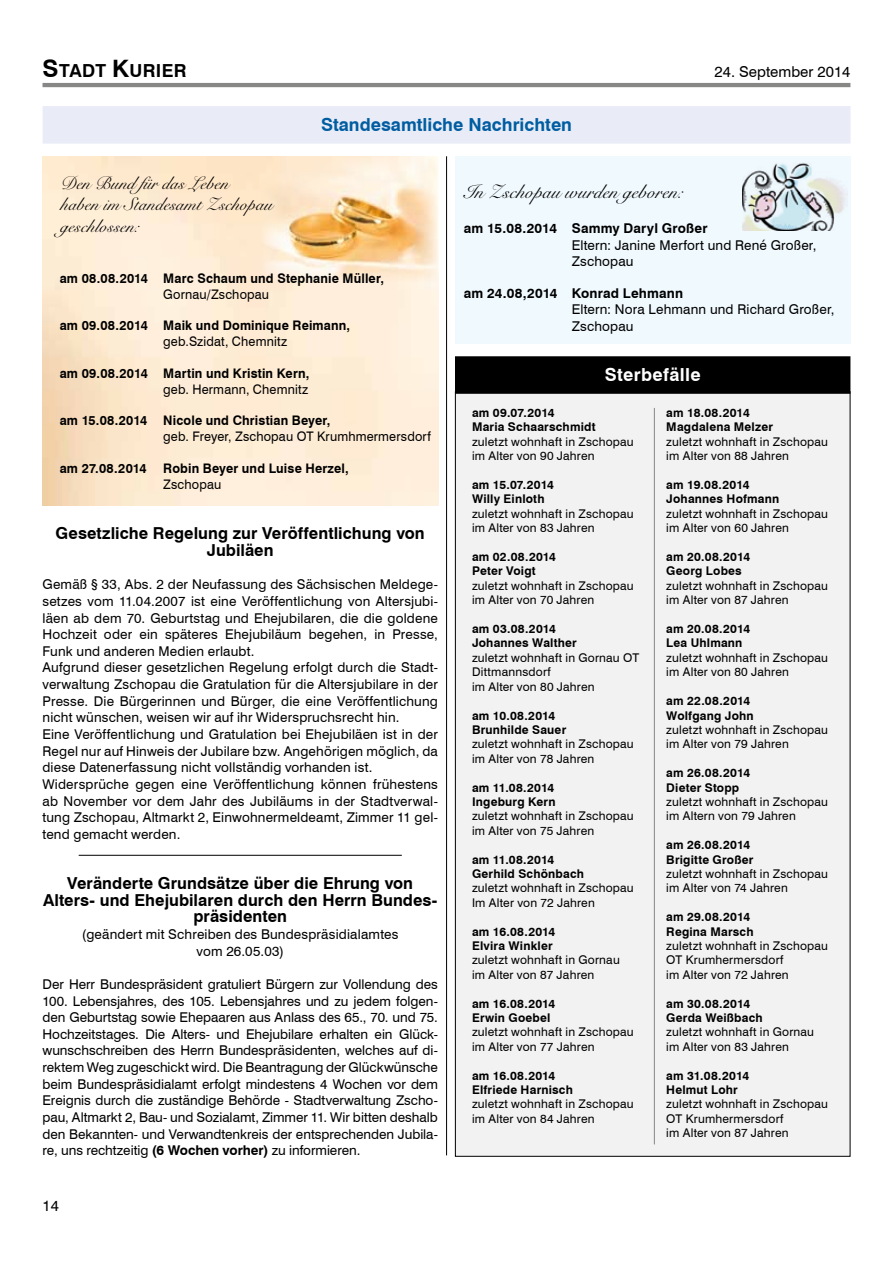
<style>
.page{position:relative;width:893px;height:1263px;background:#fff}
.page>*{position:absolute;margin:0;border:0;box-sizing:border-box;transform-origin:0 0}
.t1{font:19.5px "Snell Roundhand LT Std Scr";letter-spacing:.01em;color:#000}
.t2{font:18px/21.6px "Snell Roundhand LT Std Scr";letter-spacing:.01em;color:#000}
.t3{font:700 18px "Swiss 721 BT";color:#005da1}
.t4{font:700 18px "Swiss 721 BT";letter-spacing:.02em;color:#000}
.t5{font:700 18px "Swiss 721 BT";letter-spacing:.02em;color:#fff}
.t6{font:700 16.5px/16.6px "Swiss 721 BT";letter-spacing:.005em;color:#000;text-align:center}
.t7{font:15px "Swiss 721 BT";color:#000}
.t8{font:13.5px/16.6px "Swiss 721 BT";letter-spacing:.01em;color:#000}
.t9{font:700 13.5px "Swiss 721 BT";letter-spacing:.01em;color:#000}
.t10{font:700 13.2px "Swiss 721 BT";letter-spacing:.01em;color:#000;scale:.96 1}
.t11{font:13.2px "Swiss 721 BT";letter-spacing:.015em;color:#000;scale:.96 1}
.t12{font:12px/14.4px "Swiss 721 BT";letter-spacing:.015em;color:#000}
.t13{font:700 12px/14.4px "Swiss 721 BT";letter-spacing:.015em;color:#000}
.s1{font-size:24px}
.s2{font-weight:700}
</style>
<div class="page">
<hr style="left:43px;top:83px;width:807px;height:4px;background:#878786">
<div style="left:43px;top:106px;width:807px;height:38px;background:#e9ecf6"></div>
<div style="left:455px;top:156px;width:395px;height:188px;background:#f0f9fe"></div>
<img style="left:742px;top:162px;width:104px;height:69px">
<hr style="left:446px;top:156px;width:1px;height:999px;background:#000">
<div style="left:455px;top:392px;width:395px;height:764px;background:#f2f2f2"></div>
<div style="left:455px;top:356px;width:395px;height:38px;background:#000"></div>
<hr style="left:654px;top:408px;width:1px;height:736px;background:#878786">
<img style="left:261px;top:157px;width:177px;height:125px">
<hr style="left:79px;top:855px;width:323px;height:1px;background:#000">
<h2 class="t4" style="left:43px;top:59px;width:146px"><span class="s1">S</span>tadt <span class="s1">K</span>urier</h2>
<p class="t7" style="left:714px;top:62px;width:137px">24. September 2014</p>
<h2 class="t3" style="left:321px;top:113px;width:252px">Standesamtliche Nachrichten</h2>
<h2 class="t2" style="left:61px;top:173px;width:213px">Den Bund für das Leben<br>haben im Standesamt Zschopau geschlossen:</h2>
<p class="t10" style="left:60px;top:270px;width:339px">am 08.08.2014 Marc Schaum und Stephanie Müller,</p>
<p class="t11" style="left:163px;top:286px;width:112px">Gornau/Zschopau</p>
<p class="t10" style="left:60px;top:318px;width:304px">am 09.08.2014 Maik und Dominique Reimann,</p>
<p class="t11" style="left:163px;top:334px;width:131px">geb.Szidat, Chemnitz</p>
<p class="t10" style="left:60px;top:365px;width:261px">am 09.08.2014 Martin und Kristin Kern,</p>
<p class="t11" style="left:163px;top:381px;width:152px">geb. Hermann, Chemnitz</p>
<p class="t10" style="left:60px;top:413px;width:283px">am 15.08.2014 Nicole und Christian Beyer,</p>
<p class="t11" style="left:163px;top:429px;width:280px">geb. Freyer, Zschopau OT Krumhmermersdorf</p>
<p class="t10" style="left:60px;top:460px;width:92px">am 27.08.2014</p>
<p class="t10" style="left:163px;top:460px;width:195px">Robin Beyer und Luise Herzel,</p>
<p class="t11" style="left:163px;top:476px;width:62px">Zschopau</p>
<p class="t6" style="left:56px;top:525px;width:371px">Gesetzliche Regelung zur Veröffentlichung von<br>Jubiläen</p>
<p class="t8" style="left:43px;top:576px;width:397px">Gemäß § 33, Abs. 2 der Neufassung des Sächsischen Meldege&shy;setzes vom 11.04.2007 ist eine Veröffentlichung von Altersjubi&shy;läen ab dem 70. Geburtstag und Ehejubilaren, die die goldene Hochzeit oder ein späteres Ehejubiläum begehen, in Presse, Funk und anderen Medien erlaubt.<br>Aufgrund dieser gesetzlichen Regelung erfolgt durch die Stadt&shy;verwaltung Zschopau die Gratulation für die Altersjubilare in der Presse. Die Bürgerinnen und Bürger, die eine Veröffentlichung nicht wünschen, weisen wir auf ihr Widerspruchsrecht hin.<br>Eine Veröffentlichung und Gratulation bei Ehejubiläen ist in der Regel nur auf Hinweis der Jubilare bzw. Angehörigen möglich, da diese Datenerfassung nicht vollständig vorhanden ist.<br>Widersprüche gegen eine Veröffentlichung können frühestens ab November vor dem Jahr des Jubiläums in der Stadtverwal&shy;tung Zschopau, Altmarkt 2, Einwohnermeldeamt, Zimmer 11 gel&shy;tend gemacht werden.</p>
<p class="t6" style="left:43px;top:875px;width:396px">Veränderte Grundsätze über die Ehrung von<br>Alters- und Ehejubilaren durch den Herrn Bundes&shy;präsidenten</p>
<p class="t8" style="left:82px;top:926px;width:318px;text-align:center">(geändert mit Schreiben des Bundespräsidialamtes vom 26.05.03)</p>
<p class="t8" style="left:43px;top:976px;width:397px;text-align:justify">Der Herr Bundespräsident gratuliert Bürgern zur Vollendung des 100. Lebensjahres, des 105. Lebensjahres und zu jedem folgen&shy;den Geburtstag sowie Ehepaaren aus Anlass des 65., 70. und 75.<br>Hochzeitstages. Die Alters- und Ehejubilare erhalten ein Glück&shy;wunschschreiben des Herrn Bundespräsidenten, welches auf di&shy;rektem Weg zugeschickt wird. Die Beantragung der Glückwünsche beim Bundespräsidialamt erfolgt mindestens 4 Wochen vor dem Ereignis durch die zuständige Behörde - Stadtverwaltung Zscho&shy;pau, Altmarkt 2, Bau- und Sozialamt, Zimmer 11. Wir bitten deshalb den Bekannten- und Verwandtenkreis der entsprechenden Jubila&shy;re, uns rechtzeitig <span class="s2">(6 Wochen vorher)</span> zu informieren.</p>
<p class="t7" style="left:43px;top:1196px;width:18px">14</p>
<h1 class="t1" style="left:464px;top:180px;width:220px">In Zschopau wurden geboren:</h1>
<p class="t9" style="left:464px;top:220px;width:245px">am 15.08.2014 Sammy Daryl Großer</p>
<p class="t8" style="left:572px;top:237px;width:246px;line-height:16.2px">Eltern: Janine Merfort und René Großer,<br>Zschopau</p>
<p class="t9" style="left:464px;top:285px;width:221px">am 24.08,2014 Konrad Lehmann</p>
<p class="t8" style="left:572px;top:301px;width:264px;line-height:16.2px">Eltern: Nora Lehmann und Richard Großer,<br>Zschopau</p>
<h2 class="t5" style="left:605px;top:364px;width:97px">Sterbefälle</h2>
<p class="t13" style="left:472px;top:405px;width:125px">am 09.07.2014<br>Maria Schaarschmidt</p>
<p class="t12" style="left:472px;top:434px;width:163px">zuletzt wohnhaft in Zschopau im Alter von 90 Jahren</p>
<p class="t13" style="left:472px;top:477px;width:83px">am 15.07.2014<br>Willy Einloth</p>
<p class="t12" style="left:472px;top:506px;width:163px">zuletzt wohnhaft in Zschopau im Alter von 83 Jahren</p>
<p class="t13" style="left:472px;top:549px;width:86px">am 02.08.2014<br>Peter Voigt</p>
<p class="t12" style="left:472px;top:578px;width:163px">zuletzt wohnhaft in Zschopau im Alter von 70 Jahren</p>
<p class="t13" style="left:472px;top:621px;width:106px">am 03.08.2014<br>Johannes Walther</p>
<p class="t12" style="left:472px;top:650px;width:169px">zuletzt wohnhaft in Gornau OT<br>Dittmannsdorf<br>im Alter von 80 Jahren</p>
<p class="t13" style="left:472px;top:708px;width:96px">am 10.08.2014<br>Brunhilde Sauer</p>
<p class="t12" style="left:472px;top:737px;width:163px">zuletzt wohnhaft in Zschopau im Alter von 78 Jahren</p>
<p class="t13" style="left:472px;top:780px;width:85px">am 11.08.2014<br>Ingeburg Kern</p>
<p class="t12" style="left:472px;top:809px;width:163px">zuletzt wohnhaft in Zschopau im Alter von 75 Jahren</p>
<p class="t13" style="left:472px;top:852px;width:114px">am 11.08.2014<br>Gerhild Schönbach</p>
<p class="t12" style="left:472px;top:881px;width:163px">zuletzt wohnhaft in Zschopau<br>Im Alter von 72 Jahren</p>
<p class="t13" style="left:472px;top:924px;width:85px">am 16.08.2014<br>Elvira Winkler</p>
<p class="t12" style="left:472px;top:953px;width:149px">zuletzt wohnhaft in Gornau im Alter von 87 Jahren</p>
<p class="t13" style="left:472px;top:996px;width:85px">am 16.08.2014<br>Erwin Goebel</p>
<p class="t12" style="left:472px;top:1025px;width:163px">zuletzt wohnhaft in Zschopau im Alter von 77 Jahren</p>
<p class="t13" style="left:472px;top:1068px;width:102px">am 16.08.2014<br>Elfriede Harnisch</p>
<p class="t12" style="left:472px;top:1097px;width:163px">zuletzt wohnhaft in Zschopau im Alter von 84 Jahren</p>
<p class="t13" style="left:666px;top:405px;width:108px">am 18.08.2014<br>Magdalena Melzer</p>
<p class="t12" style="left:666px;top:434px;width:163px">zuletzt wohnhaft in Zschopau im Alter von 88 Jahren</p>
<p class="t13" style="left:666px;top:477px;width:115px">am 19.08.2014<br>Johannes Hofmann</p>
<p class="t12" style="left:666px;top:506px;width:163px">zuletzt wohnhaft in Zschopau im Alter von 60 Jahren</p>
<p class="t13" style="left:666px;top:549px;width:85px">am 20.08.2014<br>Georg Lobes</p>
<p class="t12" style="left:666px;top:578px;width:163px">zuletzt wohnhaft in Zschopau im Alter von 87 Jahren</p>
<p class="t13" style="left:666px;top:621px;width:85px">am 20.08.2014<br>Lea Uhlmann</p>
<p class="t12" style="left:666px;top:650px;width:163px">zuletzt wohnhaft in Zschopau im Alter von 80 Jahren</p>
<p class="t13" style="left:666px;top:693px;width:89px">am 22.08.2014<br>Wolfgang John</p>
<p class="t12" style="left:666px;top:722px;width:163px">zuletzt wohnhaft in Zschopau im Alter von 79 Jahren</p>
<p class="t13" style="left:666px;top:765px;width:85px">am 26.08.2014<br>Dieter Stopp</p>
<p class="t12" style="left:666px;top:794px;width:163px">zuletzt wohnhaft in Zschopau im Altern von 79 Jahren</p>
<p class="t13" style="left:666px;top:837px;width:89px">am 26.08.2014<br>Brigitte Großer</p>
<p class="t12" style="left:666px;top:866px;width:163px">zuletzt wohnhaft in Zschopau im Alter von 74 Jahren</p>
<p class="t13" style="left:666px;top:909px;width:89px">am 29.08.2014<br>Regina Marsch</p>
<p class="t12" style="left:666px;top:938px;width:163px">zuletzt wohnhaft in Zschopau<br>OT Krumhermersdorf<br>im Alter von 72 Jahren</p>
<p class="t13" style="left:666px;top:996px;width:98px">am 30.08.2014<br>Gerda Weißbach</p>
<p class="t12" style="left:666px;top:1025px;width:149px">zuletzt wohnhaft in Gornau im Alter von 83 Jahren</p>
<p class="t13" style="left:666px;top:1068px;width:84px">am 31.08.2014<br>Helmut Lohr</p>
<p class="t12" style="left:666px;top:1097px;width:163px">zuletzt wohnhaft in Zschopau<br>OT Krumhermersdorf<br>im Alter von 87 Jahren</p>
</div>
